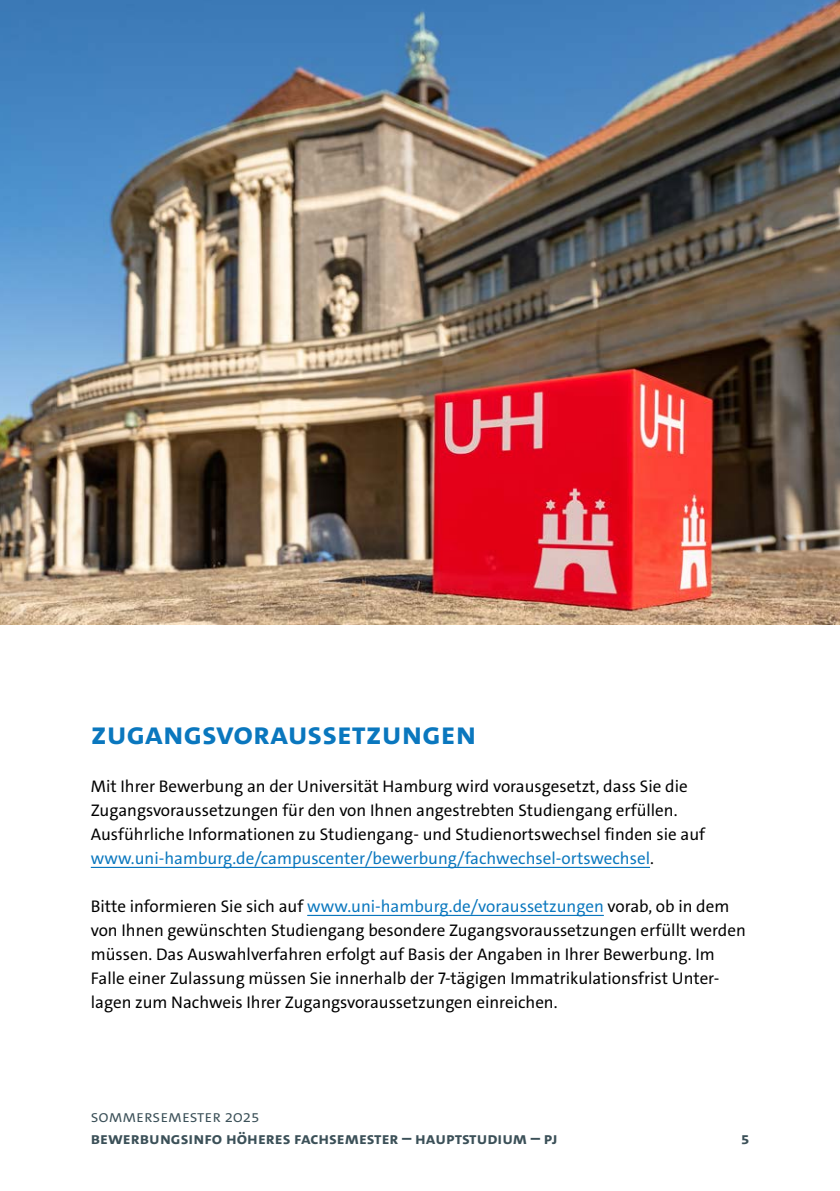
<style>
.page{position:relative;width:840px;height:1191px;background:#fff}
.page>*{position:absolute;margin:0;border:0;box-sizing:border-box;transform-origin:0 0}
.headings_h2_first_level_toc{font:32px "The Sans UHH Bold Caps";color:#0a77be}
.text_p_col-span{font:17px/24px "The Sans UHH";color:#000}
.t1{font:17px "The Sans UHH Bold Caps";color:#3b5058}
.t2{font:17px "The Sans UHH Semi Light Caps";color:#3b5058}
.s1{color:#0a77be}
</style>
<div class="page">
<hr style="left:91px;top:867px;width:558px;height:1px;background:#0a77be">
<hr style="left:307px;top:915px;width:296px;height:1px;background:#0a77be">
<img style="left:0;top:0;width:839px;height:624px">
<h2 class="headings_h2_first_level_toc" style="left:91px;top:713px;width:387px">Zugangsvoraussetzungen</h2>
<p class="text_p_col-span" style="left:91px;top:774px;width:615px">Mit Ihrer Bewerbung an der Universität Hamburg wird vorausgesetzt, dass Sie die Zugangsvoraussetzungen für den von Ihnen angestrebten Studiengang erfüllen.<br>Ausführliche Informationen zu Studiengang- und Studienortswechsel finden sie auf <span class="s1">www.uni-hamburg.de/campuscenter/bewerbung/fachwechsel-ortswechsel</span>.</p>
<p class="text_p_col-span" style="left:91px;top:894px;width:656px">Bitte informieren Sie sich auf <span class="s1">www.uni-hamburg.de/voraussetzungen</span> vorab, ob in dem von Ihnen gewünschten Studiengang besondere Zugangsvoraussetzungen erfüllt werden müssen. Das Auswahlverfahren erfolgt auf Basis der Angaben in Ihrer Bewerbung. Im Falle einer Zulassung müssen Sie innerhalb der 7-tägigen Immatrikulationsfrist Unter&shy;lagen zum Nachweis Ihrer Zugangsvoraussetzungen einreichen.</p>
<p class="t2" style="left:91px;top:1105px;width:170px">Sommersemester 2025</p>
<p class="t1" style="left:91px;top:1127px;width:468px">Bewerbungsinfo Höheres Fachsemester – Hauptstudium – PJ</p>
<p class="t1" style="left:740px;top:1127px;width:10px">5</p>
</div>
